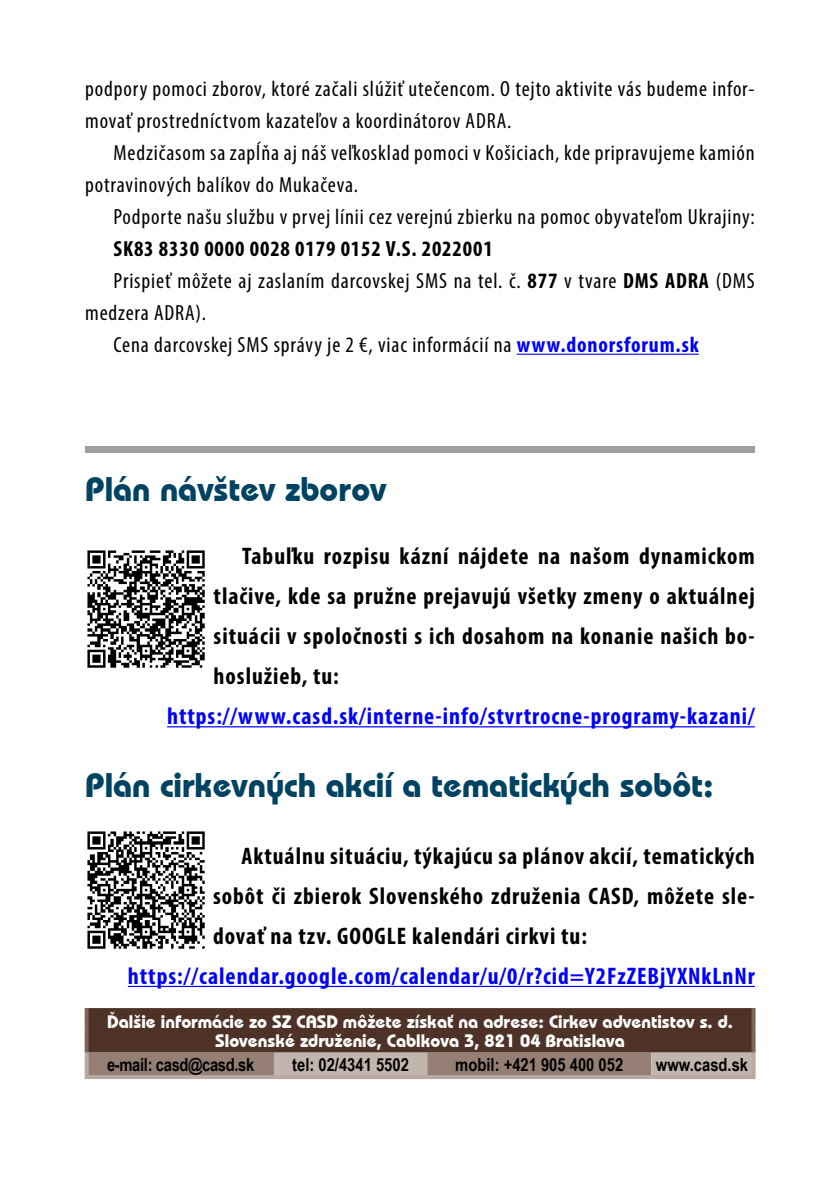
<style>
.page{position:relative;width:840px;height:1191px;background:#fff}
.page>*{position:absolute;margin:0;border:0;box-sizing:border-box;transform-origin:0 0}
.t1{font:34px "ITC Bauhaus Md AT Bold";color:#004262}
.t2{font:700 condensed 24px/40px "Myriad Pro";letter-spacing:.04em;color:#000;text-align:justify}
.t3{font:700 condensed 24px "Myriad Pro";letter-spacing:.04em;color:#00f}
.t4{font:condensed 22px/32px "Myriad Pro";letter-spacing:.04em;color:#000}
.t5{font:700 condensed 22px "Myriad Pro";letter-spacing:.04em;color:#000}
.t6{font:18px/19.4px "ITC Bauhaus Md AT Bold";color:#fff;text-align:center}
.t7{font:700 18px "Arial Narrow";color:#000}
.t8{font:700 18px "Arial Narrow";letter-spacing:-.02em;color:#000}
.s1{font-weight:700}
.s2{font-weight:700;color:#00f}
</style>
<div class="page">
<svg style="left:89px;top:1008px;width:662px;height:67px;background:#6c5349"></svg>
<svg style="left:85px;top:1008px;width:4px;height:19px"></svg>
<svg style="left:751px;top:1008px;width:4px;height:19px"></svg>
<svg style="left:85px;top:1027px;width:4px;height:25px"></svg>
<svg style="left:751px;top:1027px;width:4px;height:25px"></svg>
<svg style="left:85px;top:1052px;width:4px;height:23px"></svg>
<hr style="left:751px;top:1052px;width:4px;height:23px;background:#b9a9a2">
<hr style="left:85px;top:1075px;width:189px;height:4px;background:#b9a9a2">
<hr style="left:274px;top:1075px;width:153px;height:4px;background:#b9a9a2">
<hr style="left:427px;top:1075px;width:224px;height:4px;background:#b9a9a2">
<hr style="left:651px;top:1075px;width:104px;height:4px;background:#b9a9a2">
<div style="left:85px;top:446px;width:669px;height:7px;background:#9d9fa2"></div>
<hr style="left:128px;top:985px;width:626px;height:2px;background:#00f">
<hr style="left:167px;top:726px;width:587px;height:1px;background:#00f">
<img style="left:87px;top:550px;width:118px;height:118px">
<img style="left:87px;top:831px;width:118px;height:118px">
<hr style="left:516px;top:354px;width:182px;height:1px;background:#00f">
<p class="t4" style="left:85px;top:72px;width:670px">podpory pomoci zborov, ktoré začali slúžiť utečencom. O tejto aktivite vás budeme infor&shy;movať prostredníctvom kazateľov a koordinátorov ADRA.</p>
<p class="t4" style="left:85px;top:136px;width:670px;text-indent:28px">Medzičasom sa zapĺňa aj náš veľkosklad pomoci v Košiciach, kde pripravujeme kamión potravinových balíkov do Mukačeva.</p>
<p class="t4" style="left:113px;top:200px;width:642px">Podporte našu službu v prvej línii cez verejnú zbierku na pomoc obyvateľom Ukrajiny:</p>
<p class="t5" style="left:113px;top:235px;width:380px">SK83 8330 0000 0028 0179 0152 V.S. 2022001</p>
<p class="t4" style="left:113px;top:264px;width:642px">Prispieť môžete aj zaslaním darcovskej SMS na tel. č. <span class="s1">877</span> v tvare <span class="s1">DMS ADRA</span> (DMS</p>
<p class="t4" style="left:85px;top:296px;width:122px">medzera ADRA).</p>
<p class="t4" style="left:113px;top:328px;width:586px">Cena darcovskej SMS správy je 2 €, viac informácií na <span class="s2">www.donorsforum.sk</span></p>
<h1 class="t1" style="left:85px;top:469px;width:302px">Plán návštev zborov</h1>
<p class="t2" style="left:213px;top:536px;width:542px;text-indent:28px">Tabuľku rozpisu kázní nájdete na našom dynamickom tlačive, kde sa pružne prejavujú všetky zmeny o aktuálnej situácii v spoločnosti s ich dosahom na konanie našich bo&shy;hoslužieb, tu:</p>
<p class="t3" style="left:167px;top:701px;width:589px">https://www.casd.sk/interne-info/stvrtrocne-programy-kazani/</p>
<h1 class="t1" style="left:85px;top:765px;width:629px">Plán cirkevných akcií a tematických sobôt:</h1>
<p class="t2" style="left:213px;top:835px;width:543px;text-indent:28px">Aktuálnu situáciu, týkajúcu sa plánov akcií, tematických sobôt či zbierok Slovenského združenia CASD, môžete sle&shy;dovať na tzv. GOOGLE kalendári cirkvi tu:</p>
<p class="t3" style="left:128px;top:961px;width:628px">https://calendar.google.com/calendar/u/0/r?cid=Y2FzZEBjYXNkLnNr</p>
<p class="t6" style="left:107px;top:1011px;width:626px">Ďalšie informácie zo SZ CASD môžete získať na adrese: Cirkev adventistov s. d.<br>Slovenské združenie, Cablkova 3, 821 04 Bratislava</p>
<p class="t8" style="left:107px;top:1054px;width:149px">e-mail: casd@casd.sk</p>
<p class="t7" style="left:292px;top:1054px;width:118px">tel: 02/4341 5502</p>
<p class="t7" style="left:455px;top:1054px;width:169px">mobil: +421 905 400 052</p>
<p class="t7" style="left:655px;top:1054px;width:94px">www.casd.sk</p>
</div>
